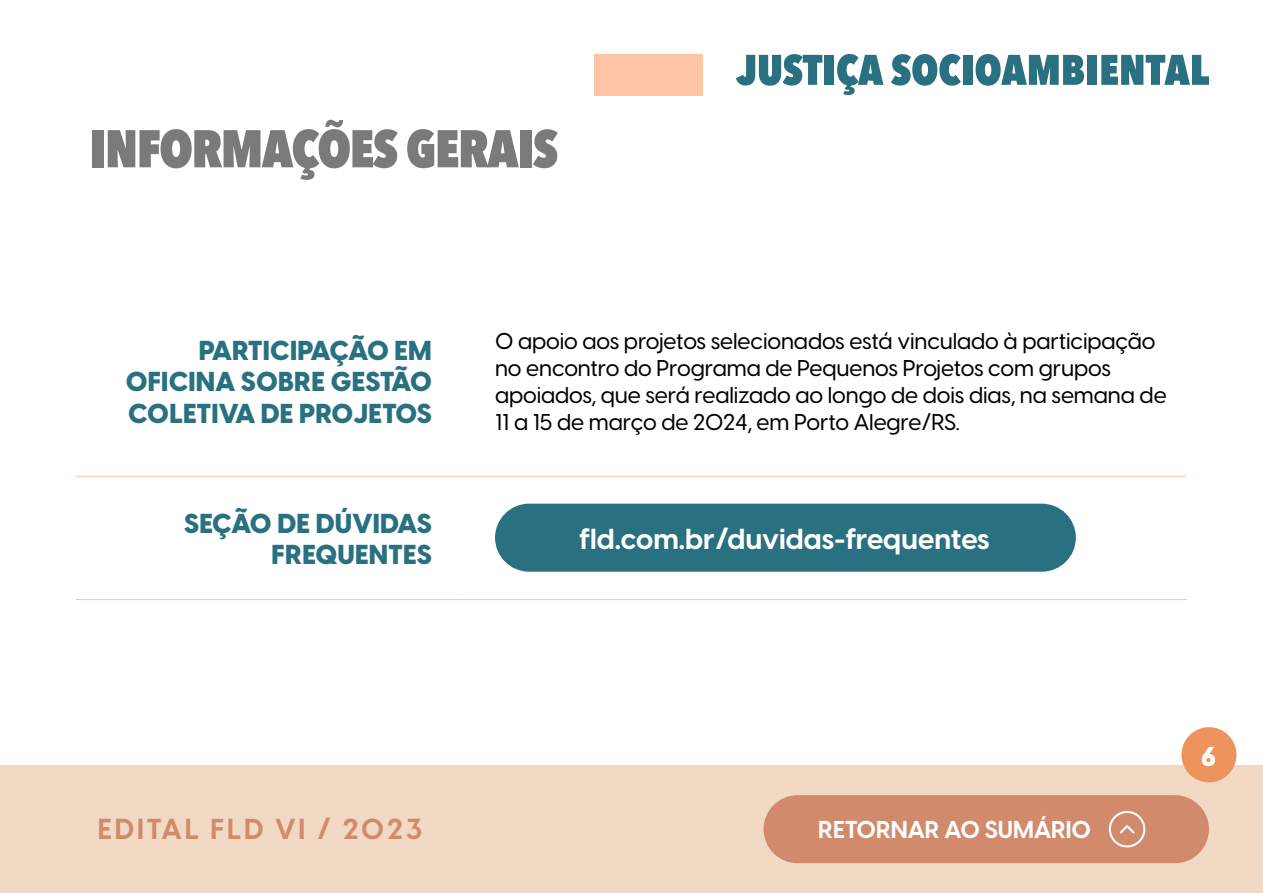
<style>
.page{position:relative;width:1263px;height:893px;background:#fff}
.page>*{position:absolute;margin:0;border:0;box-sizing:border-box;transform-origin:0 0}
.t1{font:800 52.5px "Avenir Next Condensed";letter-spacing:-.025em;color:#7a7a7a}
.t2{font:700 28.5px "Visby CF";color:#fff}
.t3{font:700 28.5px "Visby CF";letter-spacing:.1em;color:#d18a6b}
.t4{font:800 27px/31.5px "Visby CF";letter-spacing:.01em;color:#297080;text-align:justify}
.t5{font:800 27px "Visby CF";color:#fff}
.t6{font:700 24px "Visby CF";color:#fff}
.t7{font:500 22.5px/27px "Visby CF";letter-spacing:-.005em;color:#000}
</style>
<div class="page">
<div style="left:0;top:765px;width:1263px;height:128px;background:#f2d9c4"></div>
<div style="left:763px;top:795px;width:446px;height:68px;background:#d18a6b;border-radius:34px"></div>
<svg style="left:1109px;top:811px;width:36px;height:36px"></svg>
<div style="left:1181px;top:727px;width:55px;height:55px;background:#ed945e;border-radius:27px"></div>
<div style="left:594px;top:54px;width:109px;height:41px;background:#ffc4a3"></div>
<svg style="left:736px;top:54px;width:86px;height:32px"></svg>
<div style="left:824px;top:55px;width:10px;height:30px;background:#297080"></div>
<svg style="left:837px;top:54px;width:46px;height:41px"></svg>
<svg style="left:891px;top:54px;width:70px;height:32px"></svg>
<div style="left:963px;top:55px;width:9px;height:30px;background:#297080"></div>
<svg style="left:975px;top:54px;width:109px;height:32px"></svg>
<div style="left:1088px;top:55px;width:9px;height:30px;background:#297080"></div>
<svg style="left:1101px;top:55px;width:108px;height:30px"></svg>
<hr style="left:76px;top:476px;width:387px;height:1px;background:#ffc4a3">
<hr style="left:463px;top:476px;width:724px;height:1px;background:#ffc4a3">
<hr style="left:76px;top:599px;width:387px;height:1px;background:#ffc4a3">
<hr style="left:463px;top:599px;width:724px;height:1px;background:#ffc4a3">
<div style="left:495px;top:504px;width:581px;height:68px;background:#297080;border-radius:34px"></div>
<h1 class="t1" style="left:89px;top:116px;width:470px">INFORMAÇÕES GERAIS</h1>
<p class="t4" style="left:126px;top:335px;width:307px;text-indent:73px">PARTICIPAÇÃO EM OFICINA SOBRE GESTÃO COLETIVA DE PROJETOS</p>
<p class="t7" style="left:495px;top:328px;width:673px">O apoio aos projetos selecionados está vinculado à participação no encontro do Programa de Pequenos Projetos com grupos apoiados, que será realizado ao longo de dois dias, na semana de 11 a 15 de março de 2024, em Porto Alegre/RS.</p>
<p class="t4" style="left:184px;top:508px;width:249px;text-align:right">SEÇÃO DE DÚVIDAS<br>FREQUENTES</p>
<p class="t2" style="left:579px;top:521px;width:412px">fld.com.br/duvidas-frequentes</p>
<p class="t3" style="left:98px;top:811px;width:326px">EDITAL FLD VI / 2023</p>
<p class="t6" style="left:818px;top:814px;width:274px">RETORNAR AO SUMÁRIO</p>
<p class="t5" style="left:1201px;top:738px;width:16px">6</p>
</div>
